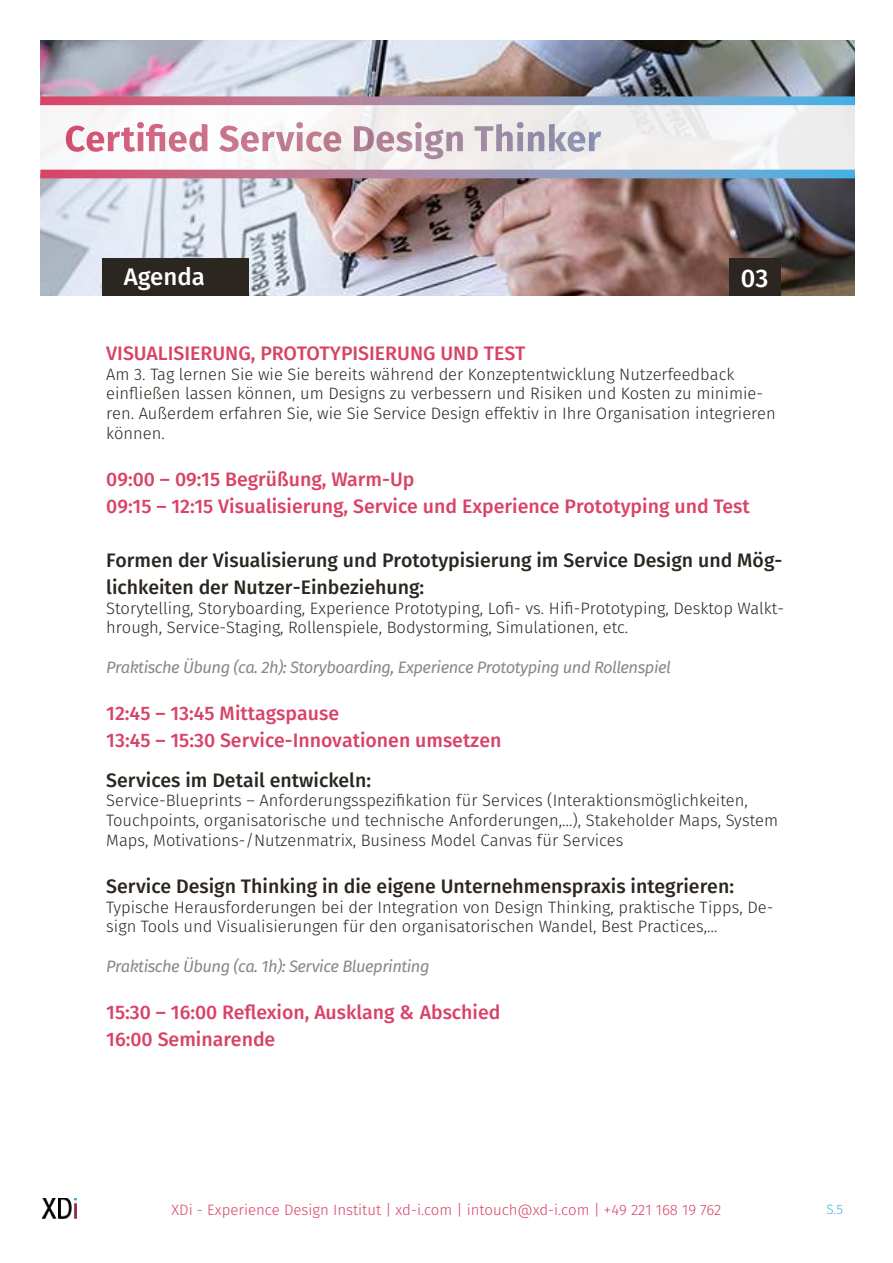
<style>
.page{position:relative;width:893px;height:1263px;background:#fff}
.page>*{position:absolute;margin:0;border:0;box-sizing:border-box;transform-origin:0 0}
.t1{font:500 25.5px "Fira Sans";color:#fff}
.t2{font:500 24px "Fira Sans";color:#fff}
.t3{font:500 19.5px/27px "Fira Sans";color:#d94266}
.t4{font:500 19.5px/27px "Fira Sans";color:#2b261f}
.t5{font:300 16.5px/19.8px "Fira Sans";color:#2b261f}
.t6{font:italic 16.5px "Fira Sans";letter-spacing:-.03em;color:#8a8785}
.t7{font:300 15px "Fira Sans";color:#d94266}
.t8{font:300 13.5px "Fira Sans";color:#43b0e5}
</style>
<div class="page">
<img style="left:40px;top:40px;width:815px;height:256px">
<svg style="left:40px;top:105px;width:815px;height:65px;fill:#f3f0ef"></svg>
<img style="left:66px;top:126px;width:19px;height:26px">
<img style="left:86px;top:131px;width:18px;height:21px">
<img style="left:108px;top:132px;width:12px;height:19px">
<img style="left:121px;top:127px;width:14px;height:25px">
<img style="left:137px;top:122px;width:7px;height:29px">
<img style="left:146px;top:124px;width:19px;height:27px">
<img style="left:169px;top:131px;width:18px;height:21px">
<img style="left:189px;top:124px;width:18px;height:28px">
<img style="left:219px;top:126px;width:20px;height:26px">
<img style="left:241px;top:131px;width:18px;height:21px">
<img style="left:262px;top:132px;width:33px;height:19px">
<img style="left:296px;top:122px;width:7px;height:29px">
<img style="left:306px;top:131px;width:35px;height:21px">
<img style="left:354px;top:126px;width:20px;height:25px">
<img style="left:376px;top:131px;width:18px;height:21px">
<img style="left:396px;top:131px;width:16px;height:21px">
<img style="left:415px;top:122px;width:7px;height:29px">
<img style="left:424px;top:129px;width:20px;height:30px">
<img style="left:446px;top:131px;width:17px;height:20px">
<img style="left:474px;top:126px;width:20px;height:25px">
<img style="left:496px;top:124px;width:17px;height:27px">
<img style="left:517px;top:122px;width:7px;height:29px">
<img style="left:528px;top:131px;width:16px;height:20px">
<img style="left:549px;top:124px;width:18px;height:27px">
<img style="left:568px;top:131px;width:17px;height:21px">
<img style="left:589px;top:132px;width:12px;height:19px">
<div style="left:102px;top:258px;width:147px;height:38px;background:#2b261f"></div>
<div style="left:729px;top:258px;width:51px;height:38px;background:#2b261f"></div>
<img style="left:40px;top:96px;width:815px;height:9px">
<img style="left:40px;top:170px;width:815px;height:8px">
<img style="left:43px;top:1198px;width:34px;height:20px">
<h2 class="t2" style="left:124px;top:260px;width:82px">Agenda</h2>
<h1 class="t1" style="left:741px;top:260px;width:29px">03</h1>
<p class="t3" style="left:106px;top:341px;width:421px">VISUALISIERUNG, PROTOTYPISIERUNG UND TEST</p>
<p class="t5" style="left:106px;top:365px;width:671px">Am 3. Tag lernen Sie wie Sie bereits während der Konzeptentwicklung Nutzerfeedback einfließen lassen können, um Designs zu verbessern und Risiken und Kosten zu minimie&shy;ren. Außerdem erfahren Sie, wie Sie Service Design effektiv in Ihre Organisation integrieren können.</p>
<p class="t3" style="left:106px;top:467px;width:645px">09:00 – 09:15 Begrüßung, Warm-Up<br>09:15 – 12:15 Visualisierung, Service und Experience Prototyping und Test</p>
<p class="t4" style="left:106px;top:548px;width:678px">Formen der Visualisierung und Prototypisierung im Service Design und Mög&shy;lichkeiten der Nutzer-Einbeziehung:</p>
<p class="t5" style="left:106px;top:599px;width:679px">Storytelling, Storyboarding, Experience Prototyping, Lofi- vs. Hifi-Prototyping, Desktop Walkt&shy;hrough, Service-Staging, Rollenspiele, Bodystorming, Simulationen, etc.</p>
<p class="t6" style="left:106px;top:656px;width:566px">Praktische Übung (ca. 2h): Storyboarding, Experience Prototyping und Rollenspiel</p>
<p class="t3" style="left:106px;top:701px;width:397px">12:45 – 13:45 Mittagspause<br>13:45 – 15:30 Service-Innovationen umsetzen</p>
<p class="t4" style="left:106px;top:768px;width:266px">Services im Detail entwickeln:</p>
<p class="t5" style="left:106px;top:792px;width:673px">Service-Blueprints – Anforderungsspezifikation für Services (Interaktionsmöglichkeiten,<br>Touchpoints, organisatorische und technische Anforderungen,…), Stakeholder Maps, System<br>Maps, Motivations-/Nutzenmatrix, Business Model Canvas für Services</p>
<p class="t4" style="left:106px;top:874px;width:629px">Service Design Thinking in die eigene Unternehmenspraxis integrieren:</p>
<p class="t5" style="left:106px;top:898px;width:669px">Typische Herausforderungen bei der Integration von Design Thinking, praktische Tipps, De&shy;sign Tools und Visualisierungen für den organisatorischen Wandel, Best Practices,…</p>
<p class="t6" style="left:106px;top:955px;width:325px">Praktische Übung (ca. 1h): Service Blueprinting</p>
<p class="t3" style="left:106px;top:1000px;width:396px">15:30 – 16:00 Reflexion, Ausklang &amp; Abschied<br>16:00 Seminarende</p>
<p class="t7" style="left:172px;top:1199px;width:551px">XDi - Experience Design Institut | xd-i.com | intouch@xd-i.com | +49 221 168 19 762</p>
<p class="t8" style="left:826px;top:1200px;width:18px">S.5</p>
</div>
